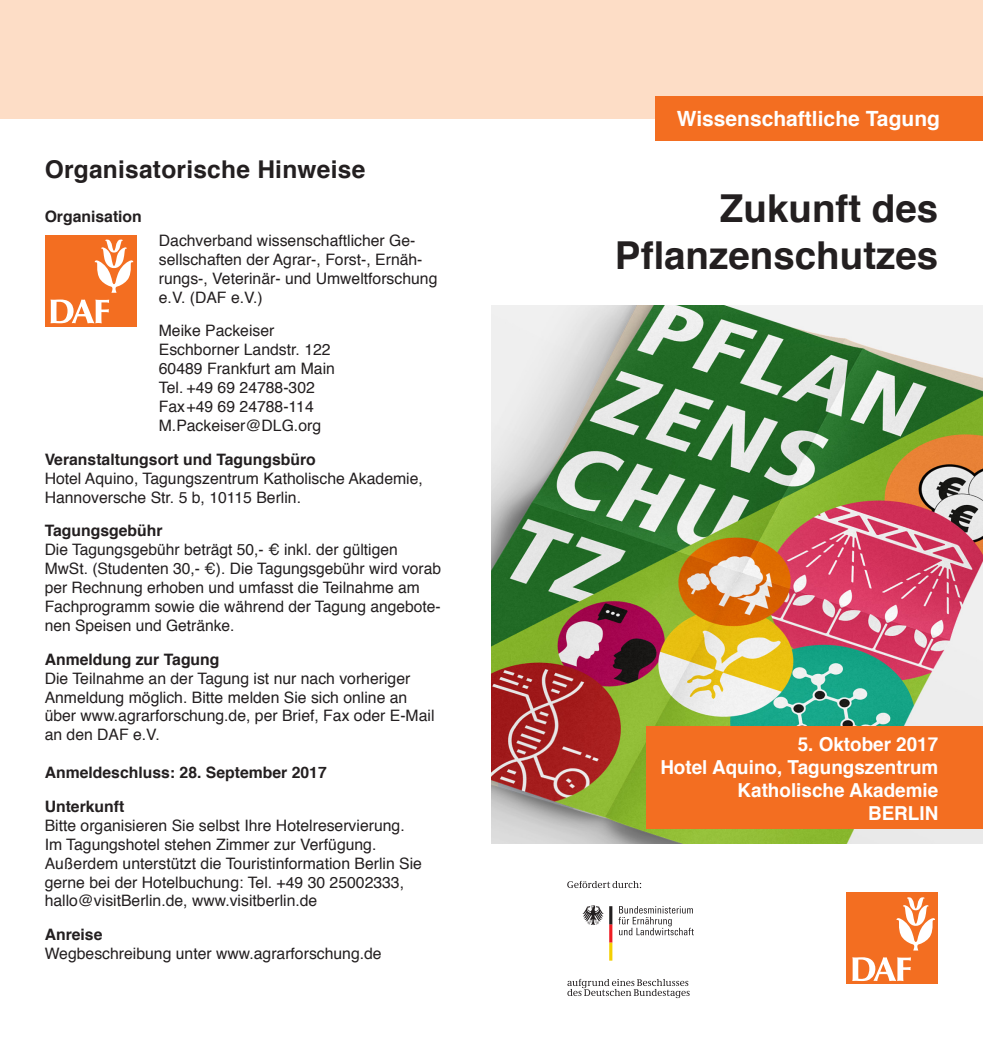
<style>
.page{position:relative;width:983px;height:1042px;background:#fff}
.page>*{position:absolute;margin:0;border:0;box-sizing:border-box;transform-origin:0 0}
.t1{font:700 38.5px/46.2px "Helvetica";color:#231f20;text-align:right}
.Fließ{font:700 24.5px "Helvetica";letter-spacing:.01em;color:#231f20}
.t2{font:700 21px "Helvetica";color:#fff}
.Programm_Fließtext{font:700 19.25px/23.1px "Helvetica";color:#fff;text-align:right}
.Programm_Fließtext-2{font:15.75px/18.9px "Helvetica";color:#231f20}
.Programm_Fließtext-3{font:700 15.75px "Helvetica";color:#231f20}
.s1{font-weight:700}
</style>
<div class="page">
<img style="left:491px;top:306px;width:491px;height:537px">
<div style="left:646px;top:726px;width:336px;height:102px;background:#f36e21"></div>
<div style="left:0;top:0;width:982px;height:118px;background:#fdddc6"></div>
<div style="left:655px;top:96px;width:327px;height:45px;background:#f36e21"></div>
<svg style="left:582px;top:905px;width:21px;height:20px"></svg>
<svg style="left:609px;top:906px;width:3px;height:54px"></svg>
<svg style="left:618px;top:906px;width:75px;height:29px"></svg>
<svg style="left:567px;top:979px;width:122px;height:19px"></svg>
<svg style="left:567px;top:881px;width:74px;height:7px"></svg>
<div style="left:846px;top:892px;width:92px;height:92px;background:#f36e21"></div>
<svg style="left:896px;top:897px;width:38px;height:53px"></svg>
<svg style="left:852px;top:957px;width:58px;height:24px"></svg>
<div style="left:45px;top:235px;width:91px;height:92px;background:#f36e21"></div>
<svg style="left:95px;top:239px;width:38px;height:54px"></svg>
<svg style="left:50px;top:299px;width:59px;height:24px"></svg>
<p class="Fließ" style="left:45px;top:150px;width:322px">Organisatorische Hinweise</p>
<p class="Programm_Fließtext-3" style="left:45px;top:204px;width:99px">Organisation</p>
<p class="Programm_Fließtext-2" style="left:159px;top:231px;width:280px">Dachverband wissenschaftlicher Ge&shy;sellschaften der Agrar-, Forst-, Ernäh&shy;rungs-, Veterinär- und Umweltforschung e.V. (DAF e.V.)</p>
<p class="Programm_Fließtext-2" style="left:159px;top:322px;width:177px">Meike Packeiser<br>Eschborner Landstr. 122<br>60489 Frankfurt am Main<br>Tel. +49 69 24788-302<br>Fax+49 69 24788-114<br>M.Packeiser@DLG.org</p>
<p class="Programm_Fließtext-2" style="left:45px;top:450px;width:379px"><span class="s1">Veranstaltungsort und Tagungsbüro<br></span>Hotel Aquino, Tagungszentrum Katholische Akademie,<br>Hannoversche Str. 5 b, 10115 Berlin.</p>
<p class="Programm_Fließtext-2" style="left:45px;top:522px;width:398px"><span class="s1">Tagungsgebühr<br></span>Die Tagungsgebühr beträgt 50,- € inkl. der gültigen MwSt. (Studenten 30,- €). Die Tagungsgebühr wird vorab per Rechnung erhoben und umfasst die Teilnahme am Fachprogramm sowie die während der Tagung angebote&shy;nen Speisen und Getränke.</p>
<p class="Programm_Fließtext-2" style="left:45px;top:650px;width:391px"><span class="s1">Anmeldung zur Tagung<br></span>Die Teilnahme an der Tagung ist nur nach vorheriger Anmeldung möglich. Bitte melden Sie sich online an über www.agrarforschung.de, per Brief, Fax oder E-Mail an den DAF e.V.</p>
<p class="Programm_Fließtext-3" style="left:45px;top:760px;width:283px">Anmeldeschluss: 28. September 2017</p>
<p class="Programm_Fließtext-2" style="left:45px;top:797px;width:378px"><span class="s1">Unterkunft<br></span>Bitte organisieren Sie selbst Ihre Hotelreservierung.<br>Im Tagungshotel stehen Zimmer zur Verfügung.<br>Außerdem unterstützt die Touristinformation Berlin Sie gerne bei der Hotelbuchung: Tel. +49 30 25002333, hallo@visitBerlin.de, www.visitberlin.de</p>
<p class="Programm_Fließtext-2" style="left:45px;top:926px;width:338px"><span class="s1">Anreise<br></span>Wegbeschreibung unter www.agrarforschung.de</p>
<p class="t2" style="left:676px;top:102px;width:265px">Wissenschaftliche Tagung</p>
<p class="t1" style="left:615px;top:186px;width:325px">Zukunft des<br>Pflanzenschutzes</p>
<p class="Programm_Fließtext" style="left:660px;top:733px;width:279px">5. Oktober 2017<br>Hotel Aquino, Tagungszentrum<br>Katholische Akademie</p>
<p class="Programm_Fließtext" style="left:867px;top:802px;width:72px">BERLIN</p>
</div>
